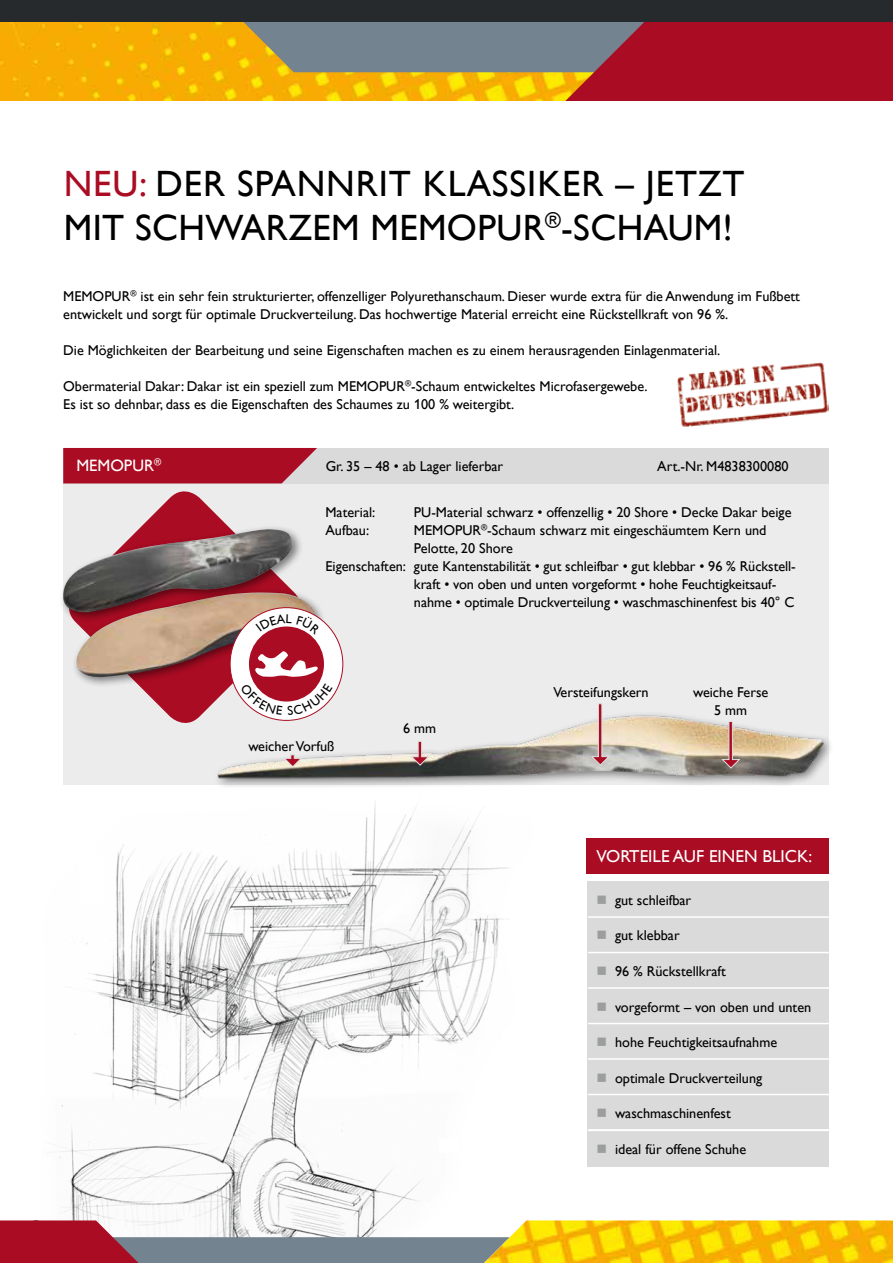
<style>
.page{position:relative;width:893px;height:1263px;background:#fff}
.page>*{position:absolute;margin:0;border:0;box-sizing:border-box;transform-origin:0 0}
.t1{font:36.6px/44px "Gill Alt One";letter-spacing:.02em;color:#000}
.t2{font:17.25px "Gill Alt One";color:#fff}
.t3{font:16.5px "Gill Alt One";color:#fff}
.t4{font:14.25px/18px "Gill Alt One";color:#000}
.s1{color:#aa0c23}
.s2{color:#9c9d9d}
</style>
<div class="page">
<img style="left:55px;top:803px;width:607px;height:417px">
<div style="left:63px;top:483px;width:766px;height:302px;background:#ececed"></div>
<svg style="left:63px;top:483px;width:246px;height:240px"></svg>
<div style="left:63px;top:448px;width:766px;height:35px;background:#dadada"></div>
<svg style="left:63px;top:448px;width:254px;height:35px;background:#ad1a2f"></svg>
<div style="left:58px;top:524px;width:246px;height:99px;background:#000;opacity:.5"></div>
<img style="left:63px;top:529px;width:230px;height:86px">
<div style="left:72px;top:588px;width:254px;height:100px;background:#000;opacity:.5"></div>
<svg style="left:238px;top:592px;width:24px;height:1px"></svg>
<div style="left:230px;top:608px;width:113px;height:112px;background:#fff;border-radius:50%"></div>
<div style="left:249px;top:626px;width:75px;height:75px;background:#aa0c23;border-radius:50%"></div>
<svg style="left:255px;top:651px;width:63px;height:26px"></svg>
<img style="left:195px;top:707px;width:636px;height:80px">
<svg style="left:721px;top:721px;width:20px;height:48px"></svg>
<svg style="left:591px;top:703px;width:20px;height:63px"></svg>
<svg style="left:411px;top:741px;width:19px;height:25px"></svg>
<svg style="left:283px;top:754px;width:20px;height:14px"></svg>
<img style="left:510px;top:1220px;width:383px;height:43px">
<img style="left:0;top:21px;width:565px;height:80px">
<svg style="left:195px;top:21px;width:370px;height:51px;background:#8c8a72"></svg>
<svg style="left:565px;top:21px;width:328px;height:80px;background:#a31b2e"></svg>
<svg style="left:0;top:1220px;width:510px;height:43px"></svg>
<div style="left:0;top:0;width:893px;height:21px;background:#272a2d"></div>
<img style="left:677px;top:362px;width:152px;height:65px">
<div style="left:587px;top:838px;width:242px;height:36px;background:#aa0c23"></div>
<div style="left:588px;top:881px;width:241px;height:285px;background:#dadada"></div>
<hr style="left:588px;top:952px;width:241px;height:1px;background:#fff">
<hr style="left:588px;top:916px;width:241px;height:2px;background:#fff">
<hr style="left:588px;top:987px;width:241px;height:2px;background:#fff">
<hr style="left:588px;top:1023px;width:241px;height:1px;background:#fff">
<hr style="left:588px;top:1058px;width:241px;height:2px;background:#fff">
<hr style="left:588px;top:1094px;width:241px;height:1px;background:#fff">
<hr style="left:588px;top:1129px;width:241px;height:2px;background:#fff">
<svg style="left:256px;top:614px;width:65px;height:20px"></svg>
<svg style="left:240px;top:683px;width:93px;height:32px"></svg>
<h1 class="t1" style="left:64px;top:161px;width:682px"><span class="s1">NEU:</span> DER SPANNRIT KLASSIKER – JETZT<br>MIT SCHWARZEM MEMOPUR<sup>®</sup>-SCHAUM!</h1>
<p class="t4" style="left:63px;top:287px;width:738px">MEMOPUR<sup>®</sup> ist ein sehr fein strukturierter, offenzelliger Polyurethanschaum. Dieser wurde extra für die Anwendung im Fußbett entwickelt und sorgt für optimale Druckverteilung. Das hochwertige Material erreicht eine Rückstellkraft von 96 %.</p>
<p class="t4" style="left:63px;top:341px;width:659px">Die Möglichkeiten der Bearbeitung und seine Eigenschaften machen es zu einem herausragenden Einlagenmaterial.</p>
<p class="t4" style="left:63px;top:377px;width:586px">Obermaterial Dakar: Dakar ist ein speziell zum MEMOPUR<sup>®</sup>-Schaum entwickeltes Microfasergewebe.<br>Es ist so dehnbar, dass es die Eigenschaften des Schaumes zu 100 % weitergibt.</p>
<p class="t3" style="left:76px;top:455px;width:86px">MEMOPUR<sup>®</sup></p>
<p class="t4" style="left:326px;top:457px;width:179px">Gr. 35 – 48 • ab Lager lieferbar</p>
<p class="t4" style="left:657px;top:457px;width:133px">Art.-Nr. M4838300080</p>
<p class="t4" style="left:325px;top:503px;width:51px">Material:</p>
<p class="t4" style="left:414px;top:503px;width:379px">PU-Material schwarz • offenzellig • 20 Shore • Decke Dakar beige</p>
<p class="t4" style="left:325px;top:521px;width:45px">Aufbau:</p>
<p class="t4" style="left:414px;top:521px;width:354px">MEMOPUR<sup>®</sup>-Schaum schwarz mit eingeschäumtem Kern und</p>
<p class="t4" style="left:414px;top:539px;width:100px">Pelotte, 20 Shore</p>
<p class="t4" style="left:325px;top:557px;width:472px">Eigenschaften: gute Kantenstabilität • gut schleifbar • gut klebbar • 96 % Rückstell-</p>
<p class="t4" style="left:414px;top:575px;width:364px">kraft • von oben und unten vorgeformt • hohe Feuchtigkeitsauf-</p>
<p class="t4" style="left:414px;top:593px;width:382px">nahme • optimale Druckverteilung • waschmaschinenfest bis 40° C</p>
<p class="t4" style="left:248px;top:737px;width:88px">weicher Vorfuß</p>
<p class="t4" style="left:403px;top:719px;width:35px">6 mm</p>
<p class="t4" style="left:553px;top:683px;width:97px">Versteifungskern</p>
<p class="t4" style="left:693px;top:683px;width:77px;text-align:center">weiche Ferse<br>5 mm</p>
<p class="t2" style="left:596px;top:846px;width:217px">VORTEILE AUF EINEN BLICK:</p>
<p class="t4" style="left:596px;top:891px;width:96px"><span class="s2">■</span> gut schleifbar</p>
<p class="t4" style="left:596px;top:926px;width:85px"><span class="s2">■</span> gut klebbar</p>
<p class="t4" style="left:596px;top:962px;width:131px"><span class="s2">■</span> 96 % Rückstellkraft</p>
<p class="t4" style="left:596px;top:998px;width:216px"><span class="s2">■</span> vorgeformt – von oben und unten</p>
<p class="t4" style="left:596px;top:1033px;width:182px"><span class="s2">■</span> hohe Feuchtigkeitsaufnahme</p>
<p class="t4" style="left:596px;top:1069px;width:167px"><span class="s2">■</span> optimale Druckverteilung</p>
<p class="t4" style="left:596px;top:1104px;width:136px"><span class="s2">■</span> waschmaschinenfest</p>
<p class="t4" style="left:596px;top:1140px;width:151px"><span class="s2">■</span> ideal für offene Schuhe</p>
</div>
